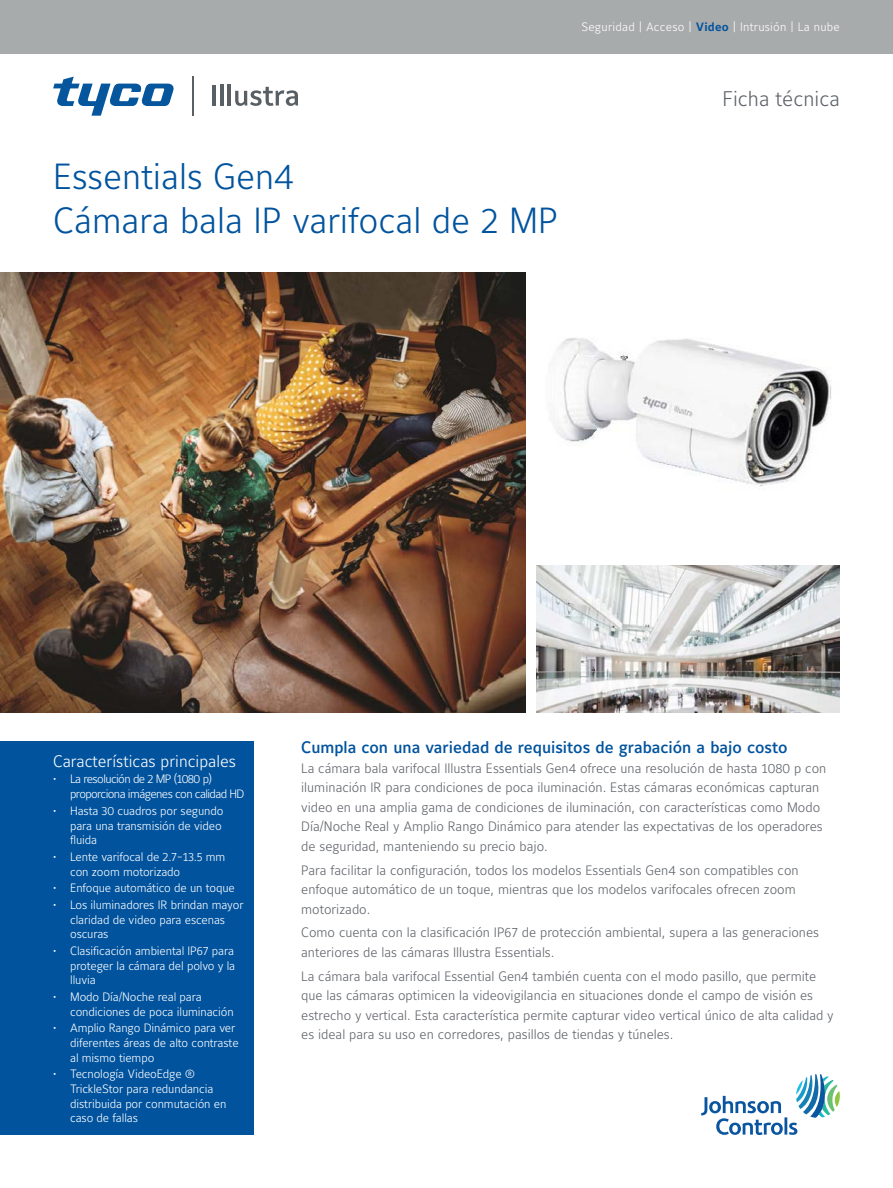
<style>
.page{position:relative;width:893px;height:1188px;background:#fff}
.page>*{position:absolute;margin:0;border:0;box-sizing:border-box;transform-origin:0 0}
.t1{font:300 36px/43.2px "Maurea Jci Lf ML";color:#01539e}
.t2{font:300 21px "Maurea Jci Lf ML";color:#5f6369}
.t3{font:500 16.5px "Maurea Jci Lf ML";color:#01539e}
.t4{font:300 16.5px "Maurea Jci Lf ML";color:#fff}
.t5{font:300 13.5px/19.5px "Maurea Jci Lf ML";color:#5f6369}
.t6{font:300 12px/14.7px "Maurea Jci Lf ML";letter-spacing:-.01em;color:#fff}
.t7{font:300 12px/14.7px "Maurea Jci Lf ML";letter-spacing:-.05em;color:#fff}
.t8{font:300 12px "Maurea Jci Lf ML";letter-spacing:.02em;color:#fff}
.s1{font-weight:700;color:#01539e}
</style>
<div class="page">
<img style="left:550px;top:338px;width:282px;height:149px">
<img style="left:536px;top:565px;width:304px;height:147px">
<img style="left:0;top:273px;width:526px;height:440px">
<svg style="left:701px;top:1074px;width:139px;height:61px"></svg>
<div style="left:0;top:0;width:893px;height:53px;background:#a8abac"></div>
<hr style="left:213px;top:85px;width:3px;height:21px;background:#585f65">
<hr style="left:220px;top:84px;width:4px;height:22px;background:#585f65">
<hr style="left:228px;top:84px;width:3px;height:22px;background:#585f65">
<svg style="left:235px;top:87px;width:63px;height:19px"></svg>
<hr style="left:192px;top:76px;width:1px;height:39px;background:#585f65">
<svg style="left:53px;top:77px;width:121px;height:39px"></svg>
<div style="left:0;top:742px;width:254px;height:393px;background:#01539e"></div>
<p class="t8" style="left:581px;top:19px;width:260px">Seguridad | Acceso | <span class="s1">Video</span> | Intrusión | La nube</p>
<h1 class="t1" style="left:53px;top:154px;width:507px">Essentials Gen4<br>Cámara bala IP varifocal de 2 MP</h1>
<h2 class="t2" style="left:722px;top:86px;width:119px">Ficha técnica</h2>
<p class="t4" style="left:53px;top:751px;width:184px">Características principales</p>
<p class="t7" style="left:70px;top:772px;width:176px;text-indent:-17px">• La resolución de 2 MP (1080 p) proporciona imágenes con calidad HD</p>
<p class="t6" style="left:70px;top:803px;width:155px;text-indent:-17px">• Hasta 30 cuadros por segundo para una transmisión de video fluida</p>
<p class="t6" style="left:70px;top:849px;width:157px;text-indent:-17px">• Lente varifocal de 2.7-13.5 mm con zoom motorizado</p>
<p class="t6" style="left:53px;top:880px;width:183px">• Enfoque automático de un toque</p>
<p class="t6" style="left:70px;top:897px;width:175px;text-indent:-17px">• Los iluminadores IR brindan mayor claridad de video para escenas oscuras</p>
<p class="t6" style="left:70px;top:943px;width:167px;text-align:justify;text-indent:-17px">• Clasificación ambiental IP67 para proteger la cámara del polvo y la lluvia</p>
<p class="t6" style="left:70px;top:989px;width:165px;text-indent:-17px">• Modo Día/Noche real para condiciones de poca iluminación</p>
<p class="t6" style="left:70px;top:1021px;width:170px;text-indent:-17px">• Amplio Rango Dinámico para ver diferentes áreas de alto contraste al mismo tiempo</p>
<p class="t6" style="left:70px;top:1067px;width:158px;text-indent:-17px">• Tecnología VideoEdge ®<br>TrickleStor para redundancia distribuida por conmutación en caso de fallas</p>
<p class="t3" style="left:301px;top:738px;width:488px">Cumpla con una variedad de requisitos de grabación a bajo costo</p>
<p class="t5" style="left:301px;top:758px;width:527px">La cámara bala varifocal Illustra Essentials Gen4 ofrece una resolución de hasta 1080 p con iluminación IR para condiciones de poca iluminación. Estas cámaras económicas capturan video en una amplia gama de condiciones de iluminación, con características como Modo Día/Noche Real y Amplio Rango Dinámico para atender las expectativas de los operadores de seguridad, manteniendo su precio bajo.</p>
<p class="t5" style="left:301px;top:860px;width:499px">Para facilitar la configuración, todos los modelos Essentials Gen4 son compatibles con enfoque automático de un toque, mientras que los modelos varifocales ofrecen zoom motorizado.</p>
<p class="t5" style="left:301px;top:923px;width:519px">Como cuenta con la clasificación IP67 de protección ambiental, supera a las generaciones anteriores de las cámaras Illustra Essentials.</p>
<p class="t5" style="left:301px;top:966px;width:534px">La cámara bala varifocal Essential Gen4 también cuenta con el modo pasillo, que permite que las cámaras optimicen la videovigilancia en situaciones donde el campo de visión es estrecho y vertical. Esta característica permite capturar video vertical único de alta calidad y es ideal para su uso en corredores, pasillos de tiendas y túneles.</p>
</div>
